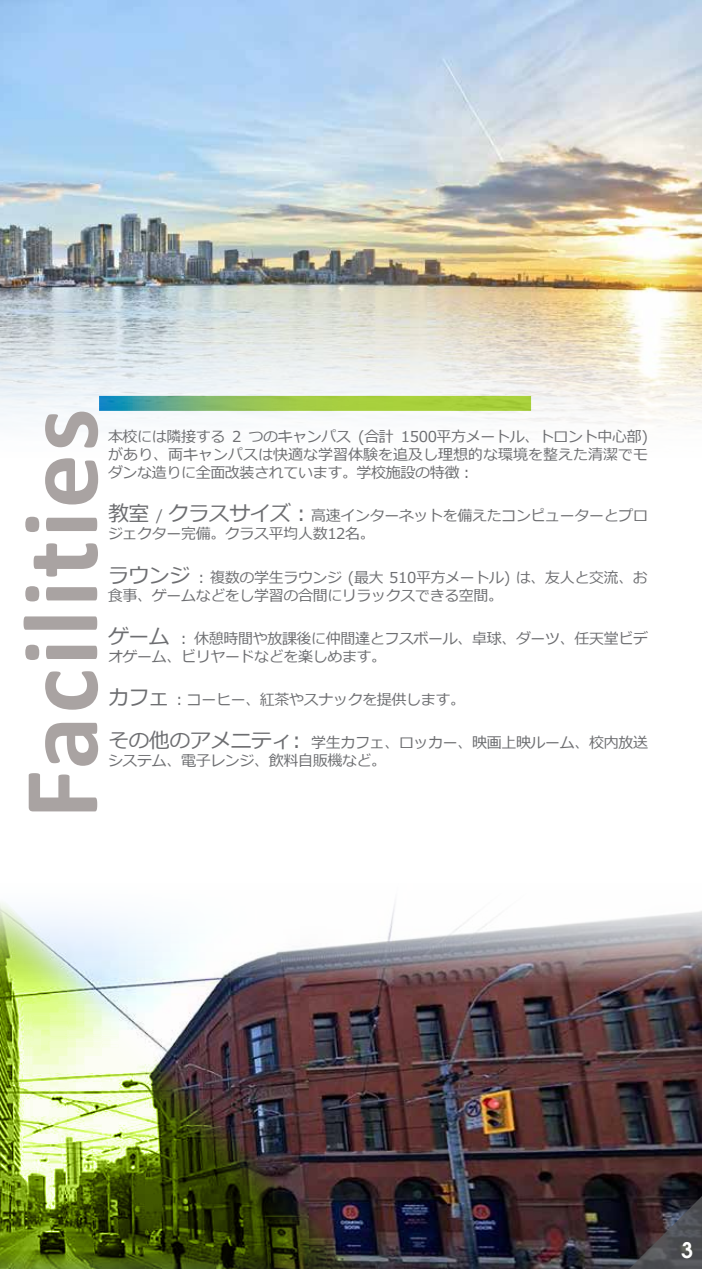
<style>
.page{position:relative;width:702px;height:1269px;background:#fff}
.page>*{position:absolute;margin:0;border:0;box-sizing:border-box;transform-origin:0 0}
.t1{font:700 108px "Calibri";letter-spacing:.025em;color:#a9a3a2}
.t2{font:600 21px "Avant Garde";color:#fff}
.t3{font:15px/18px "Meiryo";letter-spacing:-.025em;color:#6d6e71}
.s1{font-size:21px}
</style>
<div class="page">
<img style="left:0;top:0;width:702px;height:427px">
<img style="left:387px;top:904px;width:315px;height:365px">
<svg style="left:99px;top:396px;width:432px;height:15px;background:#8cc15a"></svg>
<svg style="left:610px;top:1182px;width:92px;height:87px;background:#312d33"></svg>
<img style="left:0;top:902px;width:387px;height:367px">
<h1 class="t1" style="left:-15px;top:819px;width:412px;rotate:-90deg">Facilities</h1>
<p class="t3" style="left:108px;top:428px;width:541px;text-align:justify">本校には隣接する 2 つのキャンパス (合計 1500平方メートル、トロント中心部)があり、両キャンパスは快適な学習体験を追及し理想的な環境を整えた清潔でモダンな造りに全面改装されています。学校施設の特徴：</p>
<p class="t3" style="left:108px;top:508px;width:542px"><span class="s1">教室</span> / <span class="s1">クラスサイズ：</span>高速インターネットを備えたコンピューターとプロジェクター完備。クラス平均人数12名。</p>
<p class="t3" style="left:108px;top:569px;width:541px"><span class="s1">ラウンジ</span> : 複数の学生ラウンジ (最大 510平方メートル) は、友人と交流、お食事、ゲームなどをし学習の合間にリラックスできる空間。</p>
<p class="t3" style="left:108px;top:630px;width:542px"><span class="s1">ゲーム</span> : 休憩時間や放課後に仲間達とフスボール、卓球、ダーツ、任天堂ビデオゲーム、ビリヤードなどを楽しめます。</p>
<p class="t3" style="left:108px;top:691px;width:359px"><span class="s1">カフェ</span> : コーヒー、紅茶やスナックを提供します。</p>
<p class="t3" style="left:108px;top:734px;width:542px"><span class="s1">その他のアメニティ:</span> 学生カフェ、ロッカー、映画上映ルーム、校内放送システム、電子レンジ、飲料自販機など。</p>
<h2 class="t2" style="left:681px;top:1237px;width:13px">3</h2>
</div>
